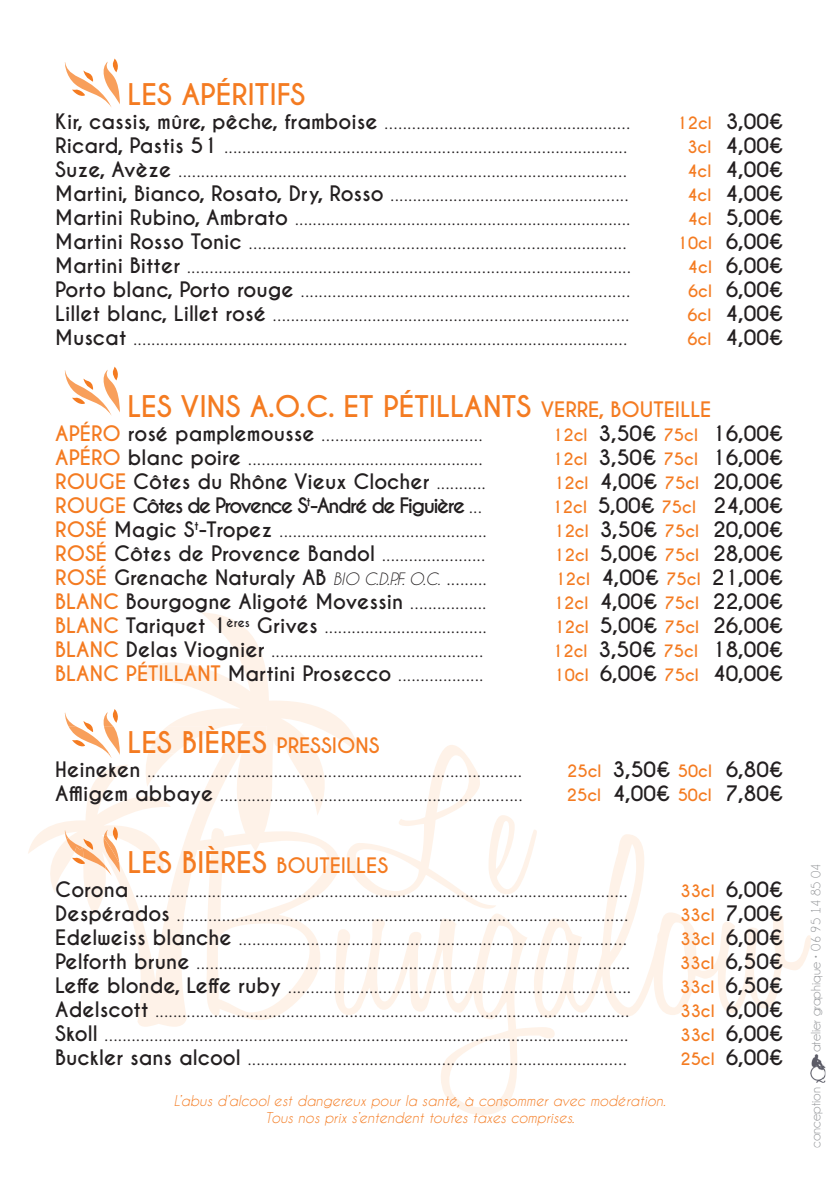
<style>
.page{position:relative;width:839px;height:1190px;background:#fff}
.page>*{position:absolute;margin:0;border:0;box-sizing:border-box;transform-origin:0 0}
.t1{font:700 28px "Caviar Dreams";color:#f47b21}
.t2{font:20px/24px "Caviar Dreams";color:#231f20}
.t3{font:700 20px "Caviar Dreams";color:#231f20}
.t4{font:700 20px "Caviar Dreams";letter-spacing:-.08em;color:#231f20}
.t5{font:italic 14px/16.8px "Caviar Dreams";color:#f47b21;text-align:center}
.t6{font:14px "Champagne&Limousines";color:#939598}
.s1{font-weight:700}
.s2{font-size:16px;color:#f47b21}
.s3{font-size:20px}
.s4{font-weight:700;color:#f47b21}
.s5{color:#f47b21}
.s6{font-weight:400}
.s7{font-weight:400;font-style:italic;font-size:16px}
.s8{font-weight:700;font-size:28px;color:#f47b21}
</style>
<div class="page">
<svg style="left:360px;top:745px;width:176px;height:163px"></svg>
<svg style="left:28px;top:612px;width:332px;height:414px"></svg>
<svg style="left:148px;top:726px;width:118px;height:27px"></svg>
<svg style="left:335px;top:913px;width:219px;height:202px"></svg>
<svg style="left:533px;top:834px;width:276px;height:184px"></svg>
<svg style="left:65px;top:826px;width:55px;height:49px"></svg>
<svg style="left:65px;top:709px;width:55px;height:49px"></svg>
<svg style="left:64px;top:367px;width:56px;height:49px"></svg>
<svg style="left:64px;top:59px;width:56px;height:48px"></svg>
<img style="left:822px;top:1064px;width:2px;height:18px">
<img style="left:810px;top:1054px;width:12px;height:28px">
<h1 class="t1" style="left:127px;top:77px;width:179px">LES APÉRITIFS</h1>
<p class="t2" style="left:55px;top:109px;width:576px"><span class="s1">Kir, cassis, mûre, pêche, framboise</span> ......................................................</p>
<p class="t3" style="left:676px;top:109px;width:108px"><span class="s2">12cl</span> 3,00€</p>
<p class="t2" style="left:55px;top:133px;width:573px"><span class="s1">Ricard, Pastis 51</span> .........................................................................................</p>
<p class="t3" style="left:687px;top:133px;width:98px"><span class="s2">3cl</span> 4,00€</p>
<p class="t2" style="left:55px;top:157px;width:572px"><span class="s1">Suze, Avèze</span> ...................................................................................................</p>
<p class="t3" style="left:686px;top:157px;width:98px"><span class="s2">4cl</span> 4,00€</p>
<p class="t2" style="left:55px;top:181px;width:574px"><span class="s1">Martini, Bianco, Rosato, Dry, Rosso</span> .....................................................</p>
<p class="t3" style="left:686px;top:181px;width:98px"><span class="s2">4cl</span> 4,00€</p>
<p class="t2" style="left:55px;top:205px;width:576px"><span class="s1">Martini Rubino, Ambrato</span> ...........................................................................</p>
<p class="t3" style="left:687px;top:205px;width:98px"><span class="s2">4cl</span> 5,00€</p>
<p class="t2" style="left:55px;top:229px;width:572px"><span class="s1">Martini Rosso Tonic</span> ..................................................................................</p>
<p class="t3" style="left:676px;top:229px;width:108px"><span class="s2">10cl</span> 6,00€</p>
<p class="t2" style="left:55px;top:253px;width:576px"><span class="s1">Martini Bitter</span> ..................................................................................................</p>
<p class="t3" style="left:687px;top:253px;width:97px"><span class="s2">4cl</span> 6,00€</p>
<p class="t2" style="left:55px;top:277px;width:576px"><span class="s1">Porto blanc, Porto rouge</span> .........................................................................</p>
<p class="t3" style="left:687px;top:277px;width:97px"><span class="s2">6cl</span> 6,00€</p>
<p class="t2" style="left:55px;top:301px;width:575px"><span class="s1">Lillet blanc, Lillet rosé</span> ...............................................................................</p>
<p class="t3" style="left:687px;top:301px;width:98px"><span class="s2">6cl</span> 4,00€</p>
<p class="t2" style="left:55px;top:325px;width:573px"><span class="s1">Muscat</span> .............................................................................................................</p>
<p class="t3" style="left:687px;top:325px;width:98px"><span class="s2">6cl</span> 4,00€</p>
<h1 class="t1" style="left:127px;top:389px;width:585px">LES VINS A.O.C. ET PÉTILLANTS <span class="s3">VERRE, BOUTEILLE</span></h1>
<p class="t2" style="left:55px;top:421px;width:428px"><span class="s4">APÉRO</span> <span class="s1">rosé pamplemousse</span> ...................................</p>
<p class="t3" style="left:552px;top:421px;width:233px"><span class="s2">12cl</span> 3,50€ <span class="s2">75cl</span> 16,00€</p>
<p class="t2" style="left:55px;top:445px;width:428px"><span class="s4">APÉRO</span> <span class="s1">blanc poire</span> ....................................................</p>
<p class="t3" style="left:552px;top:445px;width:233px"><span class="s2">12cl</span> 3,50€ <span class="s2">75cl</span> 16,00€</p>
<p class="t3" style="left:55px;top:469px;width:431px"><span class="s5">ROUGE</span> Côtes du Rhône Vieux Clocher <span class="s6">...........</span></p>
<p class="t3" style="left:553px;top:469px;width:232px"><span class="s2">12cl</span> 4,00€ <span class="s2">75cl</span> 20,00€</p>
<p class="t4" style="left:55px;top:493px;width:428px"><span class="s5">ROUGE</span> Côtes de Provence S<sup>t</sup>-André de Figuière <span class="s6">...</span></p>
<p class="t3" style="left:551px;top:493px;width:233px"><span class="s2">12cl</span> 5,00€ <span class="s2">75cl</span> 24,00€</p>
<p class="t2" style="left:55px;top:517px;width:432px"><span class="s4">ROSÉ</span> <span class="s1">Magic S</span><sup>t</sup><span class="s1">-Tropez</span> ..............................................</p>
<p class="t3" style="left:553px;top:517px;width:231px"><span class="s2">12cl</span> 3,50€ <span class="s2">75cl</span> 20,00€</p>
<p class="t2" style="left:55px;top:541px;width:431px"><span class="s4">ROSÉ</span> <span class="s1">Côtes de Provence Bandol</span> .......................</p>
<p class="t3" style="left:553px;top:541px;width:231px"><span class="s2">12cl</span> 5,00€ <span class="s2">75cl</span> 28,00€</p>
<p class="t3" style="left:55px;top:565px;width:432px"><span class="s5">ROSÉ</span> Grenache Naturaly AB <span class="s7">BIO C.D.P.F. O.C.</span> <span class="s6">.........</span></p>
<p class="t3" style="left:554px;top:565px;width:230px"><span class="s2">12cl</span> 4,00€ <span class="s2">75cl</span> 21,00€</p>
<p class="t3" style="left:55px;top:589px;width:432px"><span class="s5">BLANC</span> Bourgogne Aligoté Movessin <span class="s6">.................</span></p>
<p class="t3" style="left:553px;top:589px;width:232px"><span class="s2">12cl</span> 4,00€ <span class="s2">75cl</span> 22,00€</p>
<p class="t2" style="left:55px;top:613px;width:432px"><span class="s4">BLANC</span> <span class="s1">Tariquet 1</span><sup>ères</sup> <span class="s1">Grives</span> ....................................</p>
<p class="t3" style="left:553px;top:613px;width:231px"><span class="s2">12cl</span> 5,00€ <span class="s2">75cl</span> 26,00€</p>
<p class="t2" style="left:55px;top:637px;width:429px"><span class="s4">BLANC</span> <span class="s1">Delas Viognier</span> ...............................................</p>
<p class="t3" style="left:552px;top:637px;width:233px"><span class="s2">12cl</span> 3,50€ <span class="s2">75cl</span> 18,00€</p>
<p class="t2" style="left:55px;top:661px;width:429px"><span class="s4">BLANC PÉTILLANT</span> <span class="s1">Martini Prosecco</span> ...................</p>
<p class="t3" style="left:553px;top:661px;width:231px"><span class="s2">10cl</span> 6,00€ <span class="s2">75cl</span> 40,00€</p>
<h1 class="t1" style="left:127px;top:725px;width:141px">LES BIÈRES</h1>
<p class="t2" style="left:55px;top:733px;width:468px;text-indent:221px"><span class="s4">PRESSIONS<br></span><span class="s1">Heineken</span> ...................................................................................</p>
<p class="t3" style="left:567px;top:757px;width:218px"><span class="s2">25cl</span> 3,50€ <span class="s2">50cl</span> 6,80€</p>
<p class="t2" style="left:55px;top:781px;width:468px"><span class="s1">Affligem abbaye</span> ...................................................................</p>
<p class="t3" style="left:566px;top:781px;width:218px"><span class="s2">25cl</span> 4,00€ <span class="s2">50cl</span> 7,80€</p>
<p class="t2" style="left:55px;top:853px;width:573px;text-indent:72px"><span class="s8">LES BIÈRES</span> <span class="s4">BOUTEILLES<br></span><span class="s1">Corona</span> .............................................................................................................</p>
<p class="t3" style="left:680px;top:877px;width:105px"><span class="s2">33cl</span> 6,00€</p>
<p class="t2" style="left:55px;top:901px;width:574px"><span class="s1">Despérados</span> ....................................................................................................</p>
<p class="t3" style="left:680px;top:901px;width:105px"><span class="s2">33cl</span> 7,00€</p>
<p class="t2" style="left:55px;top:925px;width:572px"><span class="s1">Edelweiss blanche</span> ......................................................................................</p>
<p class="t3" style="left:680px;top:925px;width:105px"><span class="s2">33cl</span> 6,00€</p>
<p class="t2" style="left:55px;top:949px;width:575px"><span class="s1">Pelforth brune</span> ................................................................................................</p>
<p class="t3" style="left:679px;top:949px;width:105px"><span class="s2">33cl</span> 6,50€</p>
<p class="t2" style="left:55px;top:973px;width:577px"><span class="s1">Leffe blonde, Leffe ruby</span> ............................................................................</p>
<p class="t3" style="left:679px;top:973px;width:105px"><span class="s2">33cl</span> 6,50€</p>
<p class="t2" style="left:55px;top:997px;width:575px"><span class="s1">Adelscott</span> .........................................................................................................</p>
<p class="t3" style="left:680px;top:997px;width:105px"><span class="s2">33cl</span> 6,00€</p>
<p class="t2" style="left:55px;top:1021px;width:574px"><span class="s1">Skoll</span> ....................................................................................................................</p>
<p class="t3" style="left:680px;top:1021px;width:105px"><span class="s2">33cl</span> 6,00€</p>
<p class="t2" style="left:55px;top:1045px;width:572px"><span class="s1">Buckler sans alcool</span> ....................................................................................</p>
<p class="t3" style="left:680px;top:1045px;width:105px"><span class="s2">25cl</span> 6,00€</p>
<p class="t5" style="left:174px;top:1092px;width:493px">L’abus d’alcool est dangereux pour la santé, à consommer avec modération.<br>Tous nos prix s’entendent toutes taxes comprises.</p>
<p class="t6" style="left:808px;top:1052px;width:190px;rotate:-90deg">atelier graphique • 06 95 14 85 04</p>
<p class="t6" style="left:808px;top:1148px;width:62px;rotate:-90deg">conception</p>
</div>
